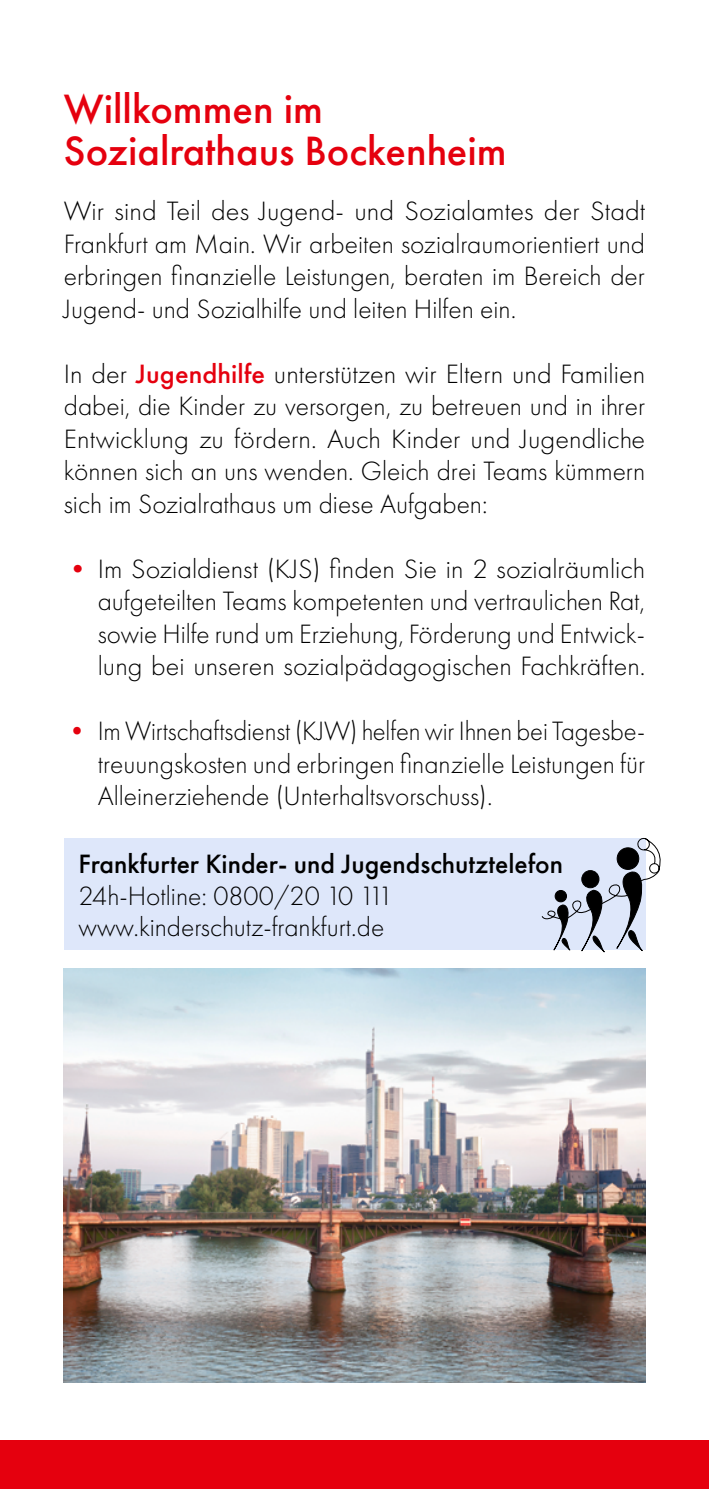
<style>
.page{position:relative;width:709px;height:1489px;background:#fff}
.page>*{position:absolute;margin:0;border:0;box-sizing:border-box;transform-origin:0 0}
.Überschrift_1{font:500 42.5px/42.5px "Futura PT";color:#e5000e}
.Grundschrift{font:300 27.5px/32.5px "Futura PT";color:#000;text-align:justify}
.Grundschrift-2{font:500 27.5px "Futura PT";color:#000}
.s1{font-weight:500;color:#e5000e}
.s2{color:#e5000e}
</style>
<div class="page">
<img style="left:64px;top:968px;width:581px;height:414px">
<div style="left:0;top:1440px;width:709px;height:48px;background:#e5000e"></div>
<div style="left:64px;top:838px;width:581px;height:111px;background:#dee7fa"></div>
<svg style="left:541px;top:837px;width:120px;height:116px"></svg>
<h1 class="Überschrift_1" style="left:64px;top:87px;width:444px">Willkommen im<br>Sozialrathaus Bockenheim</h1>
<p class="Grundschrift" style="left:64px;top:195px;width:583px">Wir sind Teil des Jugend- und Sozialamtes der Stadt Frankfurt am Main. Wir arbeiten sozialraumorientiert und erbringen finanzielle Leistungen, beraten im Bereich der Jugend- und Sozialhilfe und leiten Hilfen ein.</p>
<p class="Grundschrift" style="left:64px;top:357px;width:583px">In der <span class="s1">Jugendhilfe</span> unterstützen wir Eltern und Familien dabei, die Kinder zu versorgen, zu betreuen und in ihrer Entwicklung zu fördern. Auch Kinder und Jugendliche können sich an uns wenden. Gleich drei Teams kümmern sich im Sozialrathaus um diese Aufgaben:</p>
<p class="Grundschrift" style="left:98px;top:552px;width:549px;text-indent:-34px"><span class="s2">•</span> Im Sozialdienst (KJS) finden Sie in 2 sozialräumlich aufgeteilten Teams kompetenten und vertraulichen Rat, sowie Hilfe rund um Erziehung, Förderung und Entwick&shy;lung bei unseren sozialpädagogischen Fachkräften.</p>
<p class="Grundschrift" style="left:98px;top:715px;width:549px;text-indent:-34px"><span class="s2">•</span> Im Wirtschaftsdienst (KJW) helfen wir Ihnen bei Tagesbe&shy;treuungskosten und erbringen finanzielle Leistungen für Alleinerziehende (Unterhaltsvorschuss).</p>
<p class="Grundschrift-2" style="left:79px;top:847px;width:486px">Frankfurter Kinder- und Jugendschutztelefon</p>
<p class="Grundschrift" style="left:79px;top:880px;width:316px">24h-Hotline: 0800/20 10 111</p>
<p class="Grundschrift" style="left:79px;top:910px;width:307px">www.kinderschutz-frankfurt.de</p>
</div>
